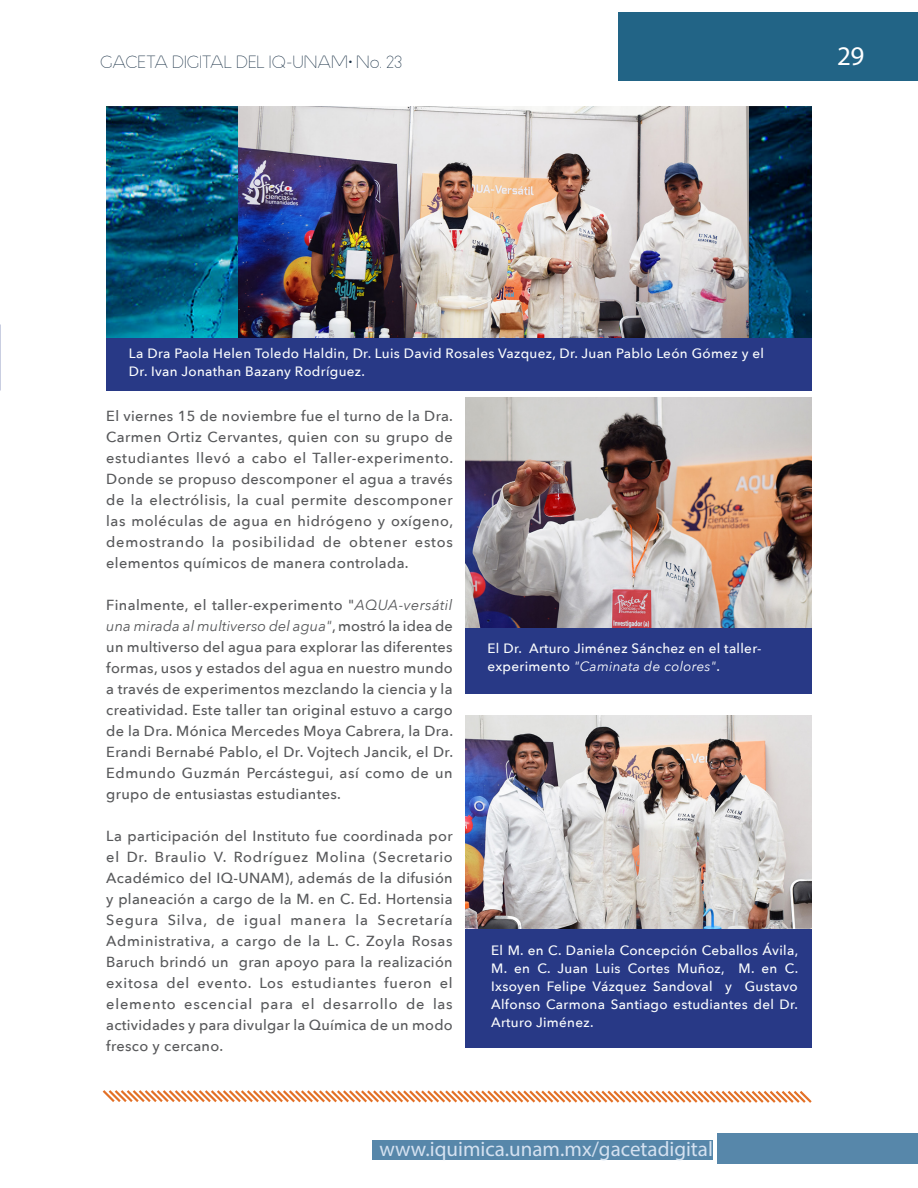
<style>
.page{position:relative;width:918px;height:1188px;background:#fff}
.page>*{position:absolute;margin:0;border:0;box-sizing:border-box;transform-origin:0 0}
.t1{font:27px "Myriad Pro";color:#fff}
.t2{font:21px "Myriad Pro";color:#d4e1f0}
.t3{font:16.5px "Aspergit";letter-spacing:.005em;color:#193045}
.t4{font:500 14.55px/21px "Avenir Next";letter-spacing:.025em;color:#57585a;text-align:justify}
.t5{font:500 13.5px/18px "Avenir Next";letter-spacing:.025em;color:#fbfdfe}
.s1{font-weight:400;font-style:italic}
</style>
<div class="page">
<div style="left:106px;top:337px;width:706px;height:54px;background:#283986"></div>
<img style="left:465px;top:397px;width:347px;height:231px">
<div style="left:465px;top:628px;width:347px;height:66px;background:#283986"></div>
<div style="left:465px;top:928px;width:347px;height:120px;background:#283986"></div>
<svg style="left:102px;top:1090px;width:710px;height:13px"></svg>
<div style="left:619px;top:13px;width:299px;height:68px;background:#226486"></div>
<div style="left:717px;top:1134px;width:201px;height:30px;background:#5787aa"></div>
<div style="left:373px;top:1140px;width:340px;height:20px;background:#5787aa"></div>
<img style="left:106px;top:106px;width:706px;height:231px">
<img style="left:238px;top:106px;width:510px;height:231px">
<img style="left:465px;top:715px;width:347px;height:213px">
<p class="t3" style="left:100px;top:53px;width:304px">GACETA DIGITAL DEL IQ-UNAM• No. 23</p>
<h1 class="t1" style="left:837px;top:40px;width:29px">29</h1>
<p class="t5" style="left:129px;top:343px;width:637px">La Dra Paola Helen Toledo Haldin, Dr. Luis David Rosales Vazquez, Dr. Juan Pablo León Gómez y el<br>Dr. Ivan Jonathan Bazany Rodríguez.</p>
<p class="t4" style="left:106px;top:405px;width:348px">El viernes 15 de noviembre fue el turno de la Dra.<br>Carmen Ortiz Cervantes, quien con su grupo de estudiantes llevó a cabo el Taller-experimento.<br>Donde se propuso descomponer el agua a través de la electrólisis, la cual permite descomponer las moléculas de agua en hidrógeno y oxígeno, demostrando la posibilidad de obtener estos elementos químicos de manera controlada.</p>
<p class="t4" style="left:106px;top:594px;width:348px">Finalmente, el taller-experimento "<span class="s1">AQUA-versátil una mirada al multiverso del agua"</span>, mostró la idea de un multiverso del agua para explorar las diferentes formas, usos y estados del agua en nuestro mundo a través de experimentos mezclando la ciencia y la creatividad. Este taller tan original estuvo a cargo de la Dra. Mónica Mercedes Moya Cabrera, la Dra.<br>Erandi Bernabé Pablo, el Dr. Vojtech Jancik, el Dr.<br>Edmundo Guzmán Percástegui, así como de un grupo de entusiastas estudiantes.</p>
<p class="t4" style="left:106px;top:825px;width:348px">La participación del Instituto fue coordinada por el Dr. Braulio V. Rodríguez Molina (Secretario Académico del IQ-UNAM), además de la difusión y planeación a cargo de la M. en C. Ed. Hortensia Segura Silva, de igual manera la Secretaría Administrativa, a cargo de la L. C. Zoyla Rosas Baruch brindó un gran apoyo para la realización exitosa del evento. Los estudiantes fueron el elemento escencial para el desarrollo de las actividades y para divulgar la Química de un modo fresco y cercano.</p>
<p class="t5" style="left:488px;top:639px;width:276px">El Dr. Arturo Jiménez Sánchez en el taller&shy;experimento <span class="s1">"Caminata de colores"</span>.</p>
<p class="t5" style="left:491px;top:941px;width:308px;text-align:justify">El M. en C. Daniela Concepción Ceballos Ávila, M. en C. Juan Luis Cortes Muñoz, M. en C.<br>Ixsoyen Felipe Vázquez Sandoval y Gustavo Alfonso Carmona Santiago estudiantes del Dr.<br>Arturo Jiménez.</p>
<h2 class="t2" style="left:379px;top:1136px;width:335px">www.iquimica.unam.mx/gacetadigital</h2>
</div>
